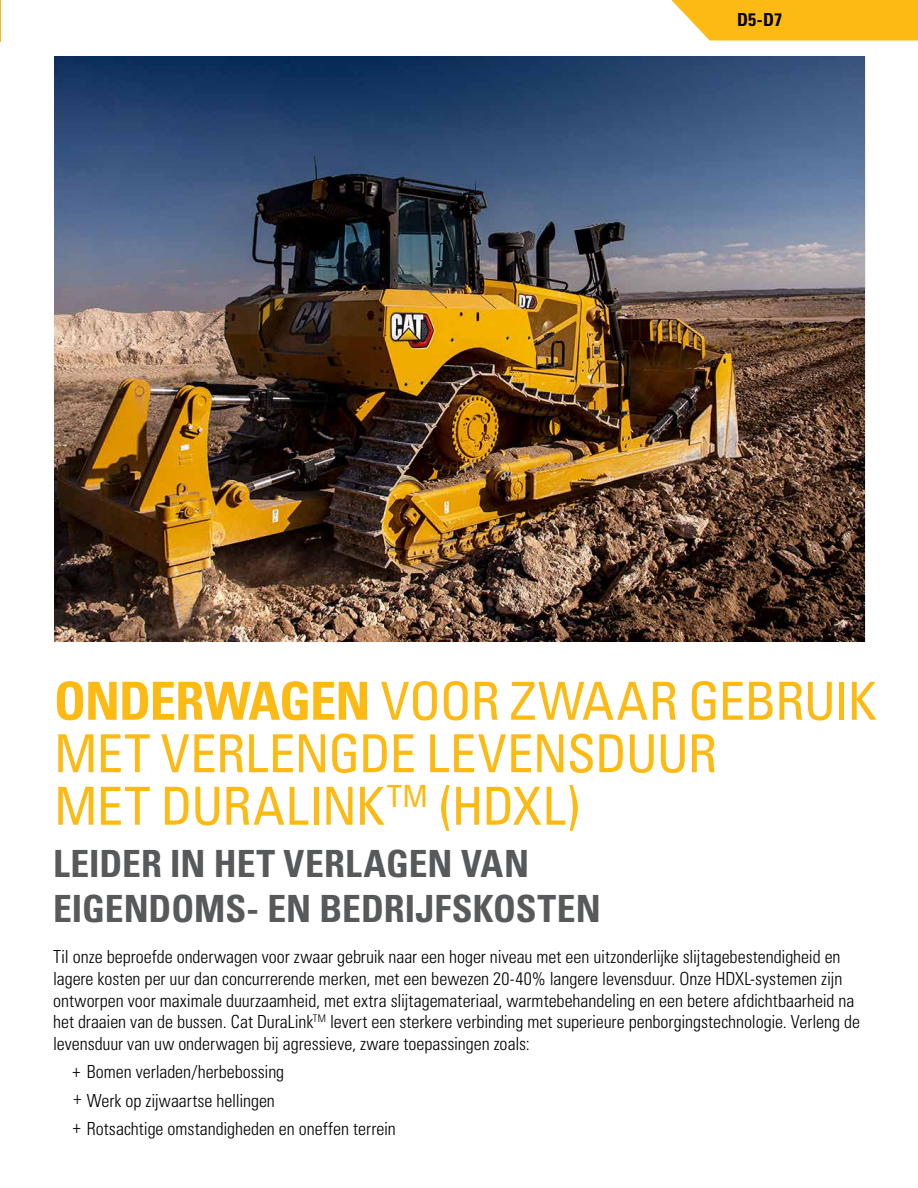
<style>
.page{position:relative;width:918px;height:1188px;background:#fff}
.page>*{position:absolute;margin:0;border:0;box-sizing:border-box;transform-origin:0 0}
.t1{font:condensed 52.5px/52.5px "Univers LT Std";letter-spacing:-.02em;color:#fdba12}
.t2{font:700 condensed 37.5px/45px "Univers LT Std";color:#58595b}
.Copy{font:300 condensed 18px/21.6px "Univers LT Std";letter-spacing:-.005em;color:#000}
.t3{font:700 condensed 18px "Univers LT Std";color:#000}
.s1{font-weight:700}
</style>
<div class="page">
<img style="left:54px;top:56px;width:810px;height:586px">
<hr style="left:0;top:0;width:1px;height:41px;background:#fdba12">
<svg style="left:671px;top:0;width:247px;height:40px;background:#fdbf24"></svg>
<p class="t3" style="left:737px;top:8px;width:46px">D5-D7</p>
<p class="t1" style="left:54px;top:674px;width:824px"><span class="s1">ONDERWAGEN</span> VOOR ZWAAR GEBRUIK<br>MET VERLENGDE LEVENSDUUR</p>
<p class="t1" style="left:54px;top:779px;width:528px">MET DURALINK<sup>TM</sup> (HDXL)</p>
<p class="t2" style="left:53px;top:841px;width:549px">LEIDER IN HET VERLAGEN VAN<br>EIGENDOMS- EN BEDRIJFSKOSTEN</p>
<p class="Copy" style="left:53px;top:946px;width:808px">Til onze beproefde onderwagen voor zwaar gebruik naar een hoger niveau met een uitzonderlijke slijtagebestendigheid en lagere kosten per uur dan concurrerende merken, met een bewezen 20-40% langere levensduur. Onze HDXL-systemen zijn ontworpen voor maximale duurzaamheid, met extra slijtagemateriaal, warmtebehandeling en een betere afdichtbaarheid na het draaien van de bussen. Cat DuraLink<sup>TM</sup> levert een sterkere verbinding met superieure penborgingstechnologie. Verleng de levensduur van uw onderwagen bij agressieve, zware toepassingen zoals:</p>
<p class="Copy" style="left:72px;top:1061px;width:213px">+ Bomen verladen/herbebossing</p>
<p class="Copy" style="left:87px;top:1089px;width:190px">Werk op zijwaartse hellingen</p>
<p class="Copy" style="left:87px;top:1118px;width:311px">Rotsachtige omstandigheden en oneffen terrein</p>
<p class="Copy" style="left:73px;top:1087px;width:9px">+</p>
<p class="Copy" style="left:73px;top:1116px;width:9px">+</p>
</div>
